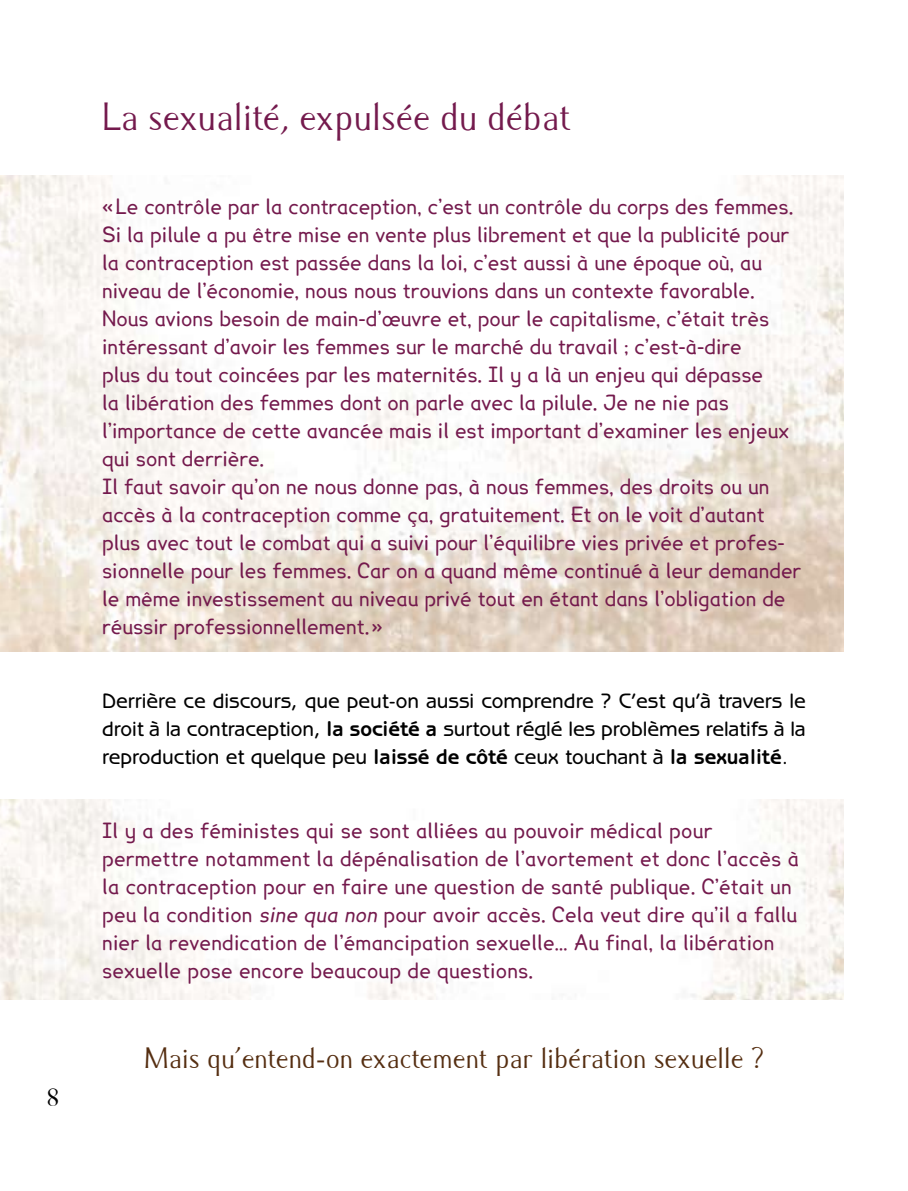
<style>
.page{position:relative;width:908px;height:1191px;background:#fff}
.page>*{position:absolute;margin:0;border:0;box-sizing:border-box;transform-origin:0 0}
.t1{font:40px "Caramella";color:#741a4d}
.t2{font:30px "Caramella";color:#552e11}
.t3{font:500 24px "Big Caslon";color:#000}
.t4{font:500 21px/28px "Benguiat Gothic";color:#000;text-align:justify}
.t5{font:20px/28px "Lexia";color:#741a4d}
.s1{font-weight:700}
.s2{font-style:italic}
</style>
<div class="page">
<img style="left:0;top:176px;width:842px;height:475px">
<p class="t3" style="left:47px;top:1084px;width:13px">8</p>
<h1 class="t1" style="left:102px;top:95px;width:470px">La sexualité, expulsée du débat</h1>
<p class="t5" style="left:102px;top:192px;width:700px">«Le contrôle par la contraception, c’est un contrôle du corps des femmes.<br>Si la pilule a pu être mise en vente plus librement et que la publicité pour la contraception est passée dans la loi, c’est aussi à une époque où, au niveau de l’économie, nous nous trouvions dans un contexte favorable.<br>Nous avions besoin de main-d’œuvre et, pour le capitalisme, c’était très intéressant d’avoir les femmes sur le marché du travail ; c’est-à-dire<br>plus du tout coincées par les maternités. Il y a là un enjeu qui dépasse<br>la libération des femmes dont on parle avec la pilule. Je ne nie pas l’importance de cette avancée mais il est important d’examiner les enjeux qui sont derrière.<br>Il faut savoir qu’on ne nous donne pas, à nous femmes, des droits ou un accès à la contraception comme ça, gratuitement. Et on le voit d’autant plus avec tout le combat qui a suivi pour l’équilibre vies privée et profes&shy;sionnelle pour les femmes. Car on a quand même continué à leur demander le même investissement au niveau privé tout en étant dans l’obligation de réussir professionnellement.»</p>
<p class="t4" style="left:102px;top:686px;width:704px">Derrière ce discours, que peut-on aussi comprendre ? C’est qu’à travers le droit à la contraception, <span class="s1">la société a</span> surtout réglé les problèmes relatifs à la reproduction et quelque peu <span class="s1">laissé de côté</span> ceux touchant à <span class="s1">la sexualité</span>.</p>
<p class="t5" style="left:102px;top:816px;width:698px">Il y a des féministes qui se sont alliées au pouvoir médical pour permettre notamment la dépénalisation de l’avortement et donc l’accès à la contraception pour en faire une question de santé publique. C’était un peu la condition <span class="s2">sine qua non</span> pour avoir accès. Cela veut dire qu’il a fallu nier la revendication de l’émancipation sexuelle… Au final, la libération sexuelle pose encore beaucoup de questions.</p>
<h2 class="t2" style="left:144px;top:1042px;width:621px">Mais qu’entend-on exactement par libération sexuelle ?</h2>
</div>
